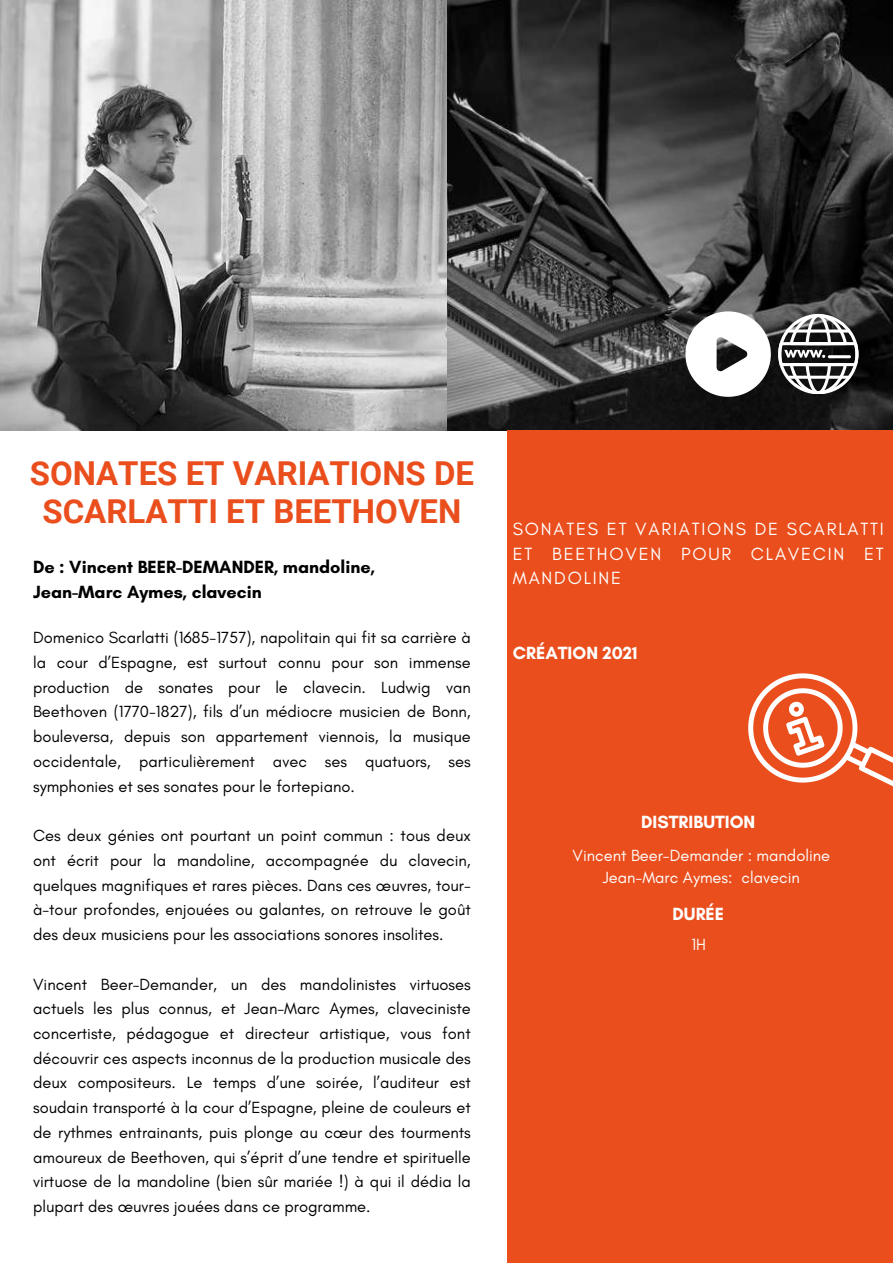
<style>
.page{position:relative;width:893px;height:1264px;background:#fff}
.page>*{position:absolute;margin:0;border:0;box-sizing:border-box;transform-origin:0 0}
.t1{font:700 33px/38.2px "Roboto";color:#e94e1c;text-align:center}
.t2{font:18px/24.8px "Glacial Indifference";letter-spacing:.1em;color:#fff;text-align:justify}
.t3{font:700 18px/24.8px "Glacial Indifference";color:#000}
.t4{font:700 18px "Glacial Indifference";color:#fff}
.t5{font:16.5px/24.8px "Glacial Indifference";color:#000;text-align:justify}
.t6{font:16.5px/22.5px "Glacial Indifference";color:#fff;text-align:center}
</style>
<div class="page">
<img style="left:0;top:0;width:892px;height:431px">
<div style="left:507px;top:430px;width:385px;height:832px;background:#e94e1c"></div>
<svg style="left:748px;top:673px;width:144px;height:113px"></svg>
<svg style="left:685px;top:311px;width:85px;height:86px"></svg>
<svg style="left:778px;top:314px;width:80px;height:80px"></svg>
<h1 class="t1" style="left:30px;top:454px;width:446px">SONATES ET VARIATIONS DE<br>SCARLATTI ET BEETHOVEN</h1>
<p class="t3" style="left:33px;top:554px;width:343px">De : Vincent BEER-DEMANDER, mandoline,<br>Jean-Marc Aymes, clavecin</p>
<p class="t5" style="left:33px;top:625px;width:439px">Domenico Scarlatti (1685-1757), napolitain qui fit sa carrière à la cour d’Espagne, est surtout connu pour son immense production de sonates pour le clavecin. Ludwig van Beethoven (1770-1827), fils d’un médiocre musicien de Bonn, bouleversa, depuis son appartement viennois, la musique occidentale, particulièrement avec ses quatuors, ses symphonies et ses sonates pour le fortepiano.</p>
<p class="t5" style="left:33px;top:823px;width:439px">Ces deux génies ont pourtant un point commun : tous deux ont écrit pour la mandoline, accompagnée du clavecin, quelques magnifiques et rares pièces. Dans ces œuvres, tour&shy;à-tour profondes, enjouées ou galantes, on retrouve le goût des deux musiciens pour les associations sonores insolites.</p>
<p class="t5" style="left:33px;top:971px;width:439px">Vincent Beer-Demander, un des mandolinistes virtuoses actuels les plus connus, et Jean-Marc Aymes, claveciniste concertiste, pédagogue et directeur artistique, vous font découvrir ces aspects inconnus de la production musicale des deux compositeurs. Le temps d’une soirée, l’auditeur est soudain transporté à la cour d’Espagne, pleine de couleurs et de rythmes entrainants, puis plonge au cœur des tourments amoureux de Beethoven, qui s’éprit d’une tendre et spirituelle virtuose de la mandoline (bien sûr mariée !) à qui il dédia la plupart des œuvres jouées dans ce programme.</p>
<p class="t2" style="left:512px;top:516px;width:372px">SONATES ET VARIATIONS DE SCARLATTI ET BEETHOVEN POUR CLAVECIN ET MANDOLINE</p>
<p class="t4" style="left:512px;top:641px;width:126px">CRÉATION 2021</p>
<p class="t4" style="left:641px;top:811px;width:116px">DISTRIBUTION</p>
<p class="t6" style="left:572px;top:843px;width:259px">Vincent Beer-Demander : mandoline<br>Jean-Marc Aymes: clavecin</p>
<p class="t4" style="left:672px;top:902px;width:53px">DURÉE</p>
<p class="t6" style="left:691px;top:933px;width:16px">1H</p>
</div>
